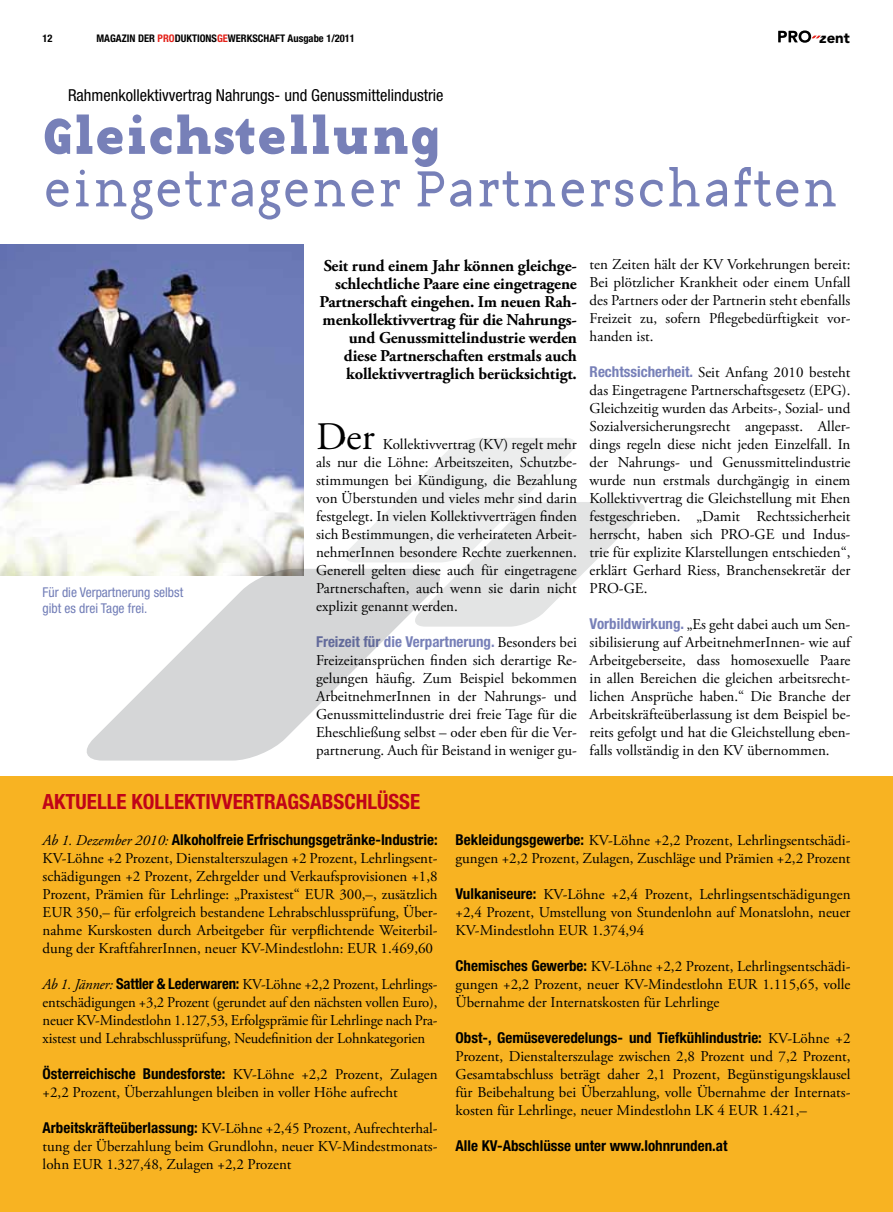
<style>
.page{position:relative;width:893px;height:1212px;background:#fff}
.page>*{position:absolute;margin:0;border:0;box-sizing:border-box;transform-origin:0 0}
.t1{font:52.5px "Base Twelve Serif";letter-spacing:-.01em;color:#7780b8;scale:.96 1}
.t2{font:52.5px "Base Twelve Serif B";color:#7780b8}
.t3{font:39px "Adobe Garamond Pro";color:#000}
.t4{font:700 condensed 21px "Helvetica Neue LT Std";color:#c00418}
.t5{font:700 16.5px/18px "Adobe Garamond Pro";letter-spacing:-.01em;color:#000;text-align:right}
.t6{font:condensed 16.5px "Helvetica Neue LT Std";color:#000}
.t7{font:15px/18px "Adobe Garamond Pro";color:#000;text-align:justify}
.t8{font:700 condensed 15px "Helvetica Neue LT Std";color:#000}
.t9{font:700 condensed 15px "Helvetica Neue LT Std";color:#7780b8}
.t10{font:900 15px "Avenir LT Std";color:#000}
.t11{font:condensed 13.5px/16.2px "Helvetica Neue LT Std";color:#717db7}
.t12{font:700 condensed 10.5px "Helvetica Neue LT Std";color:#000}
.s1{color:#e32119}
.s2{font-family:"Adobe Garamond Pro";font-weight:400;font-stretch:normal;color:#000}
.s3{font-family:"Helvetica Neue LT Std";font-weight:700;font-stretch:condensed;color:#7780b8}
.s4{font-family:"Adobe Garamond Pro";font-weight:400;font-style:italic;font-stretch:normal}
.s5{font-style:italic}
.s6{font-family:"Helvetica Neue LT Std";font-weight:700;font-stretch:condensed}
.s7{font-family:"Adobe Garamond Pro";font-weight:400;font-stretch:normal}
</style>
<div class="page">
<div style="left:0;top:777px;width:893px;height:435px;background:#f8b322"></div>
<img style="left:0;top:245px;width:303px;height:331px">
<svg style="left:85px;top:569px;width:312px;height:191px;fill:#d5d6d7"></svg>
<svg style="left:344px;top:438px;width:301px;height:189px"></svg>
<svg style="left:778px;top:30px;width:44px;height:13px"></svg>
<p class="t12" style="left:43px;top:32px;width:12px">12</p>
<p class="t12" style="left:97px;top:32px;width:260px">MAGAZIN DER <span class="s1">PRO</span>DUKTIONS<span class="s1">GE</span>WERKSCHAFT Ausgabe 1/2011</p>
<p class="t10" style="left:819px;top:28px;width:32px">zent</p>
<p class="t6" style="left:68px;top:86px;width:377px">Rahmenkollektivvertrag Nahrungs- und Genussmittelindustrie</p>
<h1 class="t2" style="left:43px;top:99px;width:400px">Gleichstellung</h1>
<h1 class="t1" style="left:43px;top:156px;width:831px">eingetragener Partnerschaften</h1>
<p class="t11" style="left:43px;top:584px;width:142px">Für die Verpartnerung selbst gibt es drei Tage frei.</p>
<p class="t5" style="left:319px;top:257px;width:259px">Seit rund einem Jahr können gleichge&shy;schlechtliche Paare eine eingetragene Partnerschaft eingehen. Im neuen Rah&shy;menkollektivvertrag für die Nahrungs&shy;und Genussmittelindustrie werden diese Partnerschaften erstmals auch kollektivvertraglich berücksichtigt.</p>
<h2 class="t3" style="left:316px;top:414px;width:60px">Der</h2>
<p class="t7" style="left:316px;top:436px;width:262px;text-indent:67px">Kollektivvertrag (KV) regelt mehr als nur die Löhne: Arbeitszeiten, Schutzbe&shy;stimmungen bei Kündigung, die Bezahlung von Überstunden und vieles mehr sind darin festgelegt. In vielen Kollektivverträgen finden sich Bestimmungen, die verheirateten Arbeit&shy;nehmerInnen besondere Rechte zuerkennen.<br>Generell gelten diese auch für eingetragene Partnerschaften, auch wenn sie darin nicht explizit genannt werden.</p>
<p class="t9" style="left:316px;top:633px;width:262px">Freizeit für die Verpartnerung. <span class="s2">Besonders bei</span></p>
<p class="t7" style="left:316px;top:652px;width:262px">Freizeitansprüchen finden sich derartige Re&shy;gelungen häufig. Zum Beispiel bekommen ArbeitnehmerInnen in der Nahrungs- und Genussmittelindustrie drei freie Tage für die Eheschließung selbst – oder eben für die Ver&shy;partnerung. Auch für Beistand in weniger gu-</p>
<p class="t7" style="left:590px;top:256px;width:262px">ten Zeiten hält der KV Vorkehrungen bereit:<br>Bei plötzlicher Krankheit oder einem Unfall des Partners oder der Partnerin steht ebenfalls Freizeit zu, sofern Pflegebedürftigkeit vor&shy;handen ist.</p>
<p class="t7" style="left:590px;top:364px;width:262px"><span class="s3">Rechtssicherheit.</span> Seit Anfang 2010 besteht das Eingetragene Partnerschaftsgesetz (EPG).<br>Gleichzeitig wurden das Arbeits-, Sozial- und Sozialversicherungsrecht angepasst. Aller&shy;dings regeln diese nicht jeden Einzelfall. In der Nahrungs- und Genussmittelindustrie wurde nun erstmals durchgängig in einem Kollektivvertrag die Gleichstellung mit Ehen festgeschrieben. „Damit Rechtssicherheit herrscht, haben sich PRO-GE und Indus&shy;trie für explizite Klarstellungen entschieden“, erklärt Gerhard Riess, Branchensekretär der PRO-GE.</p>
<p class="t7" style="left:590px;top:616px;width:262px"><span class="s3">Vorbildwirkung.</span> „Es geht dabei auch um Sen&shy;sibilisierung auf ArbeitnehmerInnen- wie auf Arbeitgeberseite, dass homosexuelle Paare in allen Bereichen die gleichen arbeitsrecht&shy;lichen Ansprüche haben.“ Die Branche der Arbeitskräfteüberlassung ist dem Beispiel be&shy;reits gefolgt und hat die Gleichstellung eben&shy;falls vollständig in den KV übernommen.</p>
<h3 class="t4" style="left:43px;top:789px;width:23px">Aktue</h3>
<h3 class="t4" style="left:97px;top:789px;width:89px">lle Kollektivvertragsabsch</h3>
<h3 class="t4" style="left:367px;top:789px;width:33px">lüsse</h3>
<p class="t8" style="left:43px;top:831px;width:396px"><span class="s4">Ab 1. Dezember 2010:</span> Alkoholfreie Erfrischungsgetränke-Industrie:</p>
<p class="t7" style="left:43px;top:850px;width:396px">KV-Löhne +2 Prozent, Dienstalterszulagen +2 Prozent, Lehrlingsent&shy;schädigungen +2 Prozent, Zehrgelder und Verkaufsprovisionen +1,8<br>Prozent, Prämien für Lehrlinge: „Praxistest“ EUR 300,–, zusätzlich EUR 350,– für erfolgreich bestandene Lehrabschlussprüfung, Über&shy;nahme Kurskosten durch Arbeitgeber für verpflichtende Weiterbil&shy;dung der KraftfahrerInnen, neuer KV-Mindestlohn: EUR 1.469,60</p>
<p class="t7" style="left:43px;top:976px;width:396px"><span class="s5">Ab 1. Jänner:</span> <span class="s6">Sattler &amp; Lederwaren:</span> KV-Löhne +2,2 Prozent, Lehrlings&shy;entschädigungen +3,2 Prozent (gerundet auf den nächsten vollen Euro), neuer KV-Mindestlohn 1.127,53, Erfolgsprämie für Lehrlinge nach Pra&shy;xistest und Lehrabschlussprüfung, Neudefinition der Lohnkategorien</p>
<p class="t8" style="left:43px;top:1065px;width:396px">Österreichische Bundesforste: <span class="s7">KV-Löhne +2,2 Prozent, Zulagen</span></p>
<p class="t7" style="left:43px;top:1084px;width:357px">+2,2 Prozent, Überzahlungen bleiben in voller Höhe aufrecht</p>
<p class="t7" style="left:43px;top:1120px;width:396px"><span class="s6">Arbeitskräfteüberlassung:</span> KV-Löhne +2,45 Prozent, Aufrechterhal&shy;tung der Überzahlung beim Grundlohn, neuer KV-Mindestmonats&shy;lohn EUR 1.327,48, Zulagen +2,2 Prozent</p>
<p class="t7" style="left:456px;top:832px;width:396px"><span class="s6">Bekleidungsgewerbe:</span> KV-Löhne +2,2 Prozent, Lehrlingsentschädi&shy;gungen +2,2 Prozent, Zulagen, Zuschläge und Prämien +2,2 Prozent</p>
<p class="t7" style="left:456px;top:886px;width:396px"><span class="s6">Vulkaniseure:</span> KV-Löhne +2,4 Prozent, Lehrlingsentschädigungen +2,4 Prozent, Umstellung von Stundenlohn auf Monatslohn, neuer KV-Mindestlohn EUR 1.374,94</p>
<p class="t7" style="left:456px;top:958px;width:396px"><span class="s6">Chemisches Gewerbe:</span> KV-Löhne +2,2 Prozent, Lehrlingsentschädi&shy;gungen +2,2 Prozent, neuer KV-Mindestlohn EUR 1.115,65, volle Übernahme der Internatskosten für Lehrlinge</p>
<p class="t8" style="left:456px;top:1029px;width:396px">Obst-, Gemüseveredelungs- und Tiefkühlindustrie: <span class="s7">KV-Löhne +2</span></p>
<p class="t7" style="left:456px;top:1048px;width:396px">Prozent, Dienstalterszulage zwischen 2,8 Prozent und 7,2 Prozent, Gesamtabschluss beträgt daher 2,1 Prozent, Begünstigungsklausel für Beibehaltung bei Überzahlung, volle Übernahme der Internats&shy;kosten für Lehrlinge, neuer Mindestlohn LK 4 EUR 1.421,–</p>
<p class="t8" style="left:456px;top:1137px;width:273px">Alle KV-Abschlüsse unter www.lohnrunden.at</p>
</div>
